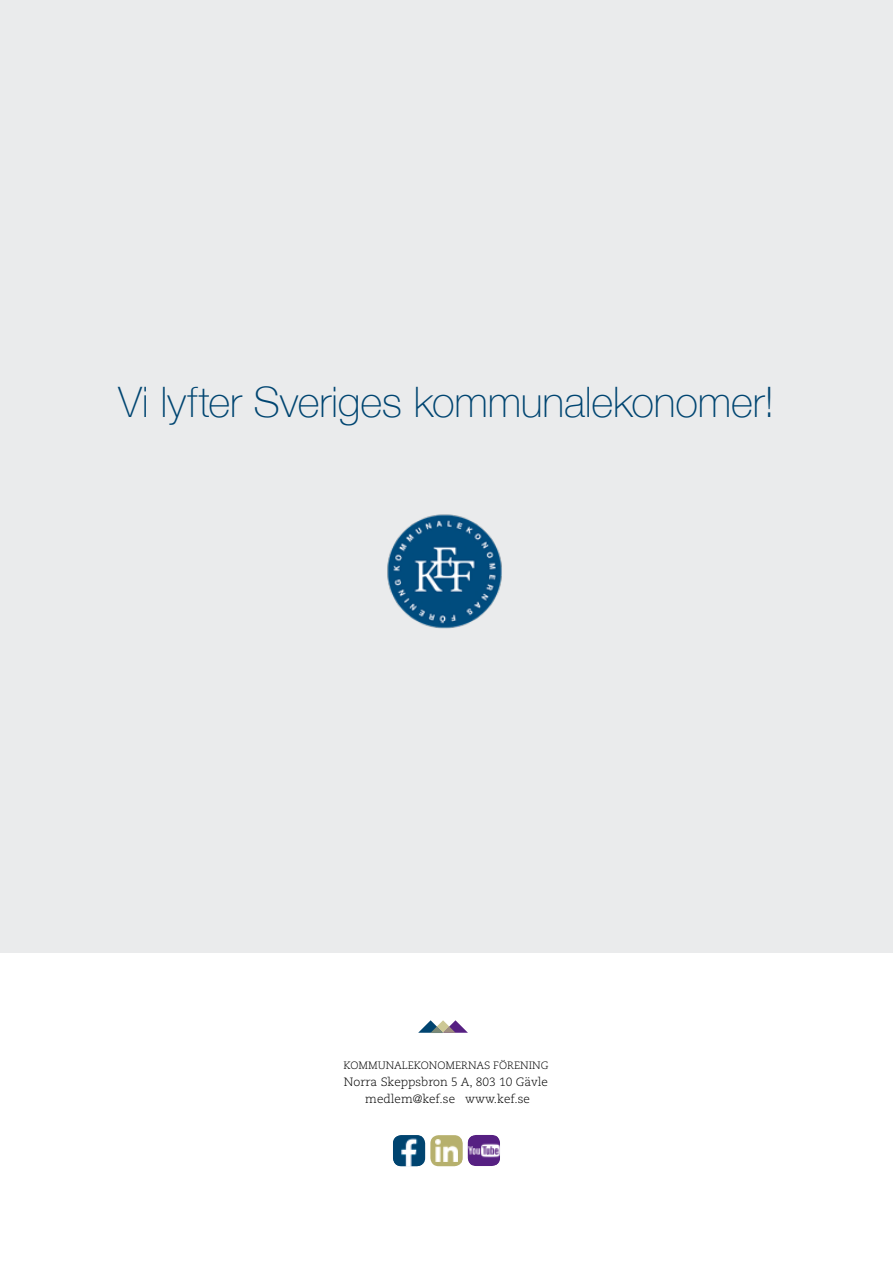
<style>
.page{position:relative;width:893px;height:1263px;background:#fff}
.page>*{position:absolute;margin:0;border:0;box-sizing:border-box;transform-origin:0 0}
.t1{font:100 42px "Helvetica Neue";letter-spacing:-.005em;color:#004571}
.t2{font:300 12px/17.2px "Caecilia LT Std";color:#000;text-align:center}
.t3{font:300 10.65px "Caecilia LT Std";color:#000}
</style>
<div class="page">
<div style="left:0;top:0;width:893px;height:952px;background:#eaebec"></div>
<svg style="left:418px;top:1020px;width:50px;height:13px"></svg>
<svg style="left:468px;top:1135px;width:32px;height:31px"></svg>
<div style="left:430px;top:1135px;width:33px;height:31px;background:#b6b06d;border-radius:8px"></div>
<div style="left:393px;top:1135px;width:32px;height:31px;background:#004470;border-radius:8px"></div>
<img style="left:399px;top:1166px;width:19px;height:1px">
<img style="left:393px;top:1135px;width:29px;height:31px">
<img style="left:436px;top:1140px;width:21px;height:21px">
<img style="left:467px;top:1142px;width:1px;height:17px">
<img style="left:468px;top:1136px;width:32px;height:29px">
<img style="left:461px;top:1138px;width:2px;height:25px">
<img style="left:387px;top:514px;width:115px;height:115px">
<h1 class="t1" style="left:118px;top:370px;width:658px">Vi lyfter Sveriges kommunalekonomer!</h1>
<p class="t3" style="left:343px;top:1059px;width:207px">KOMMUNALEKONOMERNAS FÖRENING</p>
<p class="t2" style="left:344px;top:1073px;width:205px">Norra Skeppsbron 5 A, 803 10 Gävle medlem@kef.se www.kef.se</p>
</div>
